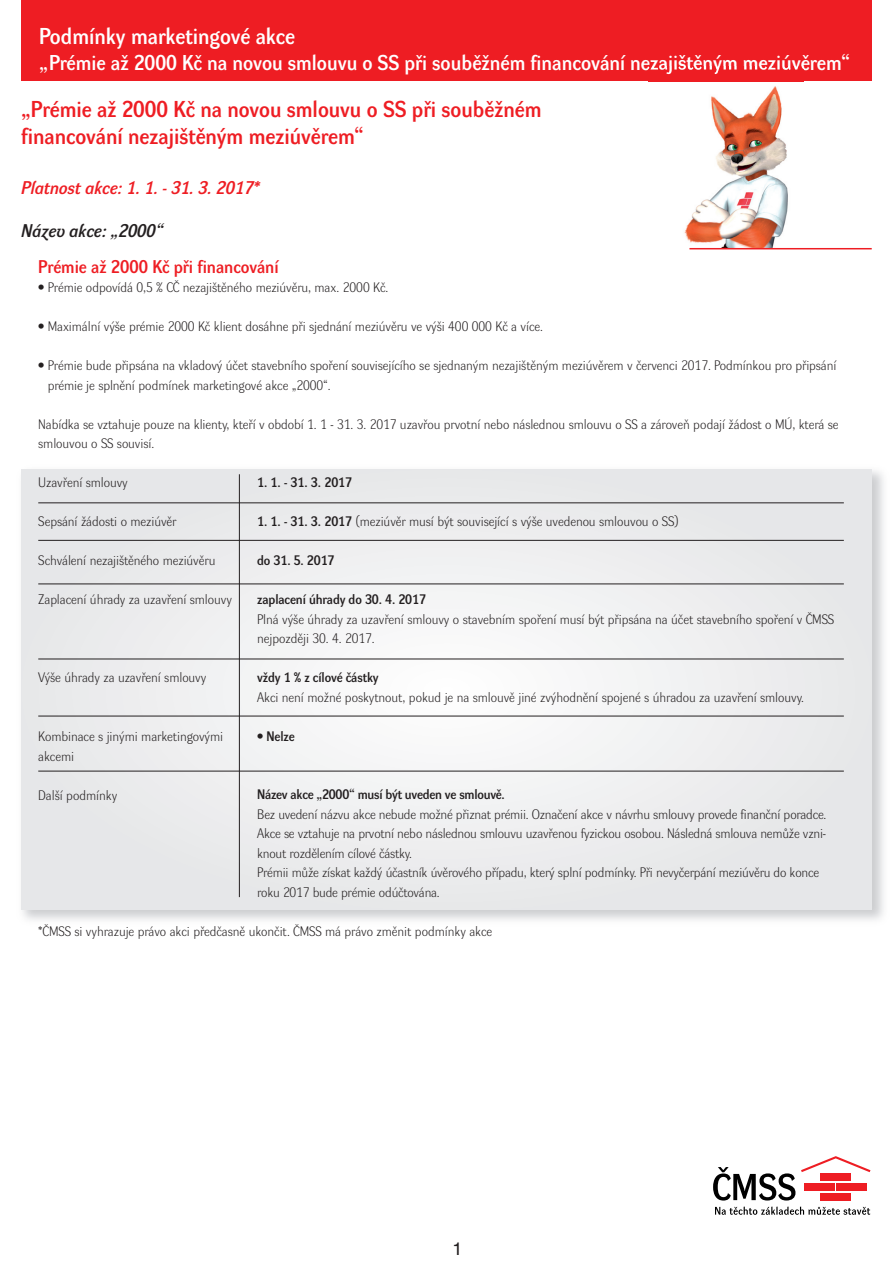
<style>
.page{position:relative;width:893px;height:1263px;background:#fff}
.page>*{position:absolute;margin:0;border:0;box-sizing:border-box;transform-origin:0 0}
.t1{font:600 22.5px/27px "Dynamo D Cs";color:#ee1d23}
.t2{font:600 22.5px "Dynamo D Cs";color:#fff}
.t3{font:600 21px "Dynamo D Cs";color:#fff}
.t4{font:600 18px "Dynamo D Cs";color:#ee1d23}
.t5{font:italic 600 18px "Dynamo D Cs";color:#ee1d23}
.t6{font:italic 600 18px "Dynamo D Cs";color:#231f20}
.t7{font:18px "Helvetica";color:#231f20}
.t8{font:300 13.5px/19.5px "Dynamo L Cs";letter-spacing:-.005em;color:#231f20}
.t9{font:600 13.5px "Dynamo L Cs";letter-spacing:-.005em;color:#231f20}
.t10{font:600 13.5px "Dynamo D Cs";color:#231f20}
.s1{font-family:"Dynamo D Cs";font-weight:600}
</style>
<div class="page">
<div style="left:21px;top:0;width:851px;height:81px;background:#ee1d23"></div>
<img style="left:648px;top:66px;width:156px;height:182px">
<hr style="left:689px;top:248px;width:183px;height:1px;background:#ee1d23">
<svg style="left:21px;top:470px;width:851px;height:440px"></svg>
<hr style="left:38px;top:503px;width:806px;height:1px;background:#231f20">
<hr style="left:38px;top:540px;width:806px;height:1px;background:#231f20">
<hr style="left:38px;top:584px;width:806px;height:1px;background:#231f20">
<hr style="left:38px;top:659px;width:806px;height:1px;background:#231f20">
<hr style="left:38px;top:716px;width:806px;height:1px;background:#231f20">
<hr style="left:38px;top:771px;width:806px;height:1px;background:#231f20">
<hr style="left:239px;top:474px;width:1px;height:423px;background:#231f20">
<svg style="left:713px;top:1167px;width:82px;height:33px"></svg>
<svg style="left:715px;top:1206px;width:155px;height:9px"></svg>
<svg style="left:801px;top:1156px;width:69px;height:16px"></svg>
<div style="left:837px;top:1183px;width:30px;height:8px;background:#ee1d23"></div>
<div style="left:804px;top:1183px;width:31px;height:8px;background:#ee1d23"></div>
<div style="left:820px;top:1173px;width:31px;height:8px;background:#ee1d23"></div>
<div style="left:820px;top:1193px;width:31px;height:7px;background:#ee1d23"></div>
<h1 class="t2" style="left:39px;top:27px;width:257px">Podmínky marketingové akce</h1>
<h2 class="t3" style="left:39px;top:54px;width:812px">„Prémie aÏ 2000 Kã na novou smlouvu o SS pfii soubûÏném financování nezaji‰tûn˘m meziúvûrem“</h2>
<h1 class="t1" style="left:21px;top:97px;width:522px">„Prémie aÏ 2000 Kã na novou smlouvu o SS pfii soubûÏném financování nezaji‰tûn˘m meziúvûrem“</h1>
<h3 class="t5" style="left:21px;top:181px;width:240px">Platnost akce: 1. 1. - 31. 3. 2017*</h3>
<h3 class="t6" style="left:21px;top:224px;width:143px">Název akce: „2000“</h3>
<h3 class="t4" style="left:38px;top:260px;width:242px">Prémie aÏ 2000 Kã pfii financování</h3>
<p class="t8" style="left:38px;top:279px;width:352px">• Prémie odpovídá 0,5 % Câ nezaji‰tûného meziúvûru, max. 2000 Kã.</p>
<p class="t8" style="left:38px;top:318px;width:506px">• Maximální v˘‰e prémie 2000 Kã klient dosáhne pfii sjednání meziúvûru ve v˘‰i 400 000 Kã a více.</p>
<p class="t8" style="left:48px;top:357px;width:790px;text-indent:-9px">• Prémie bude pfiipsána na vkladov˘ úãet stavebního spofiení souvisejícího se sjednan˘m nezaji‰tûn˘m meziúvûrem v ãervenci 2017. Podmínkou pro pfiipsání prémie je splnûní podmínek marketingové akce „2000“.</p>
<p class="t8" style="left:38px;top:416px;width:802px">Nabídka se vztahuje pouze na klienty, ktefií v období 1. 1 - 31. 3. 2017 uzavfiou prvotní nebo následnou smlouvu o SS a zároveÀ podají Ïádost o MÚ, která se smlouvou o SS souvisí.</p>
<p class="t8" style="left:38px;top:474px;width:91px">Uzavfiení smlouvy</p>
<p class="t8" style="left:38px;top:513px;width:140px">Sepsání Ïádosti o meziúvûr</p>
<p class="t8" style="left:38px;top:552px;width:179px">Schválení nezaji‰tûného meziúvûru</p>
<p class="t8" style="left:38px;top:591px;width:195px">Zaplacení úhrady za uzavfiení smlouvy</p>
<p class="t10" style="left:257px;top:477px;width:97px">1. 1. - 31. 3. 2017</p>
<p class="t8" style="left:257px;top:513px;width:423px"><span class="s1">1. 1. - 31. 3. 2017</span> (meziúvûr musí b˘t související s v˘‰e uvedenou smlouvou o SS)</p>
<p class="t9" style="left:257px;top:555px;width:79px">do 31. 5. 2017</p>
<p class="t9" style="left:257px;top:594px;width:170px">zaplacení úhrady do 30. 4. 2017</p>
<p class="t8" style="left:257px;top:610px;width:579px">Plná v˘‰e úhrady za uzavfiení smlouvy o stavebním spofiení musí b˘t pfiipsána na úãet stavebního spofiení v âMSS nejpozdûji 30. 4. 2017.</p>
<p class="t9" style="left:257px;top:672px;width:123px">vÏdy 1 % z cílové ãástky</p>
<p class="t8" style="left:257px;top:688px;width:548px">Akci není moÏné poskytnout, pokud je na smlouvû jiné zv˘hodnûní spojené s úhradou za uzavfiení smlouvy.</p>
<p class="t9" style="left:257px;top:731px;width:39px">• Nelze</p>
<p class="t8" style="left:38px;top:669px;width:170px">V˘‰e úhrady za uzavfiení smlouvy</p>
<p class="t8" style="left:38px;top:728px;width:186px">Kombinace s jin˘mi marketingov˘mi akcemi</p>
<p class="t8" style="left:38px;top:786px;width:81px">Dal‰í podmínky</p>
<p class="t9" style="left:257px;top:789px;width:249px">Název akce „2000“ musí b˘t uveden ve smlouvû.</p>
<p class="t8" style="left:257px;top:805px;width:571px">Bez uvedení názvu akce nebude moÏné pfiiznat prémii. Oznaãení akce v návrhu smlouvy provede finanãní poradce.<br>Akce se vztahuje na prvotní nebo následnou smlouvu uzavfienou fyzickou osobou. Následná smlouva nemÛÏe vzni&shy;knout rozdûlením cílové ãástky.<br>Prémii mÛÏe získat kaÏd˘ úãastník úvûrového pfiípadu, kter˘ splní podmínky. Pfii nevyãerpání meziúvûru do konce roku 2017 bude prémie odúãtována.</p>
<p class="t8" style="left:38px;top:923px;width:456px">*âMSS si vyhrazuje právo akci pfiedãasnû ukonãit. âMSS má právo zmûnit podmínky akce</p>
<h3 class="t7" style="left:452px;top:1242px;width:12px">1</h3>
</div>
